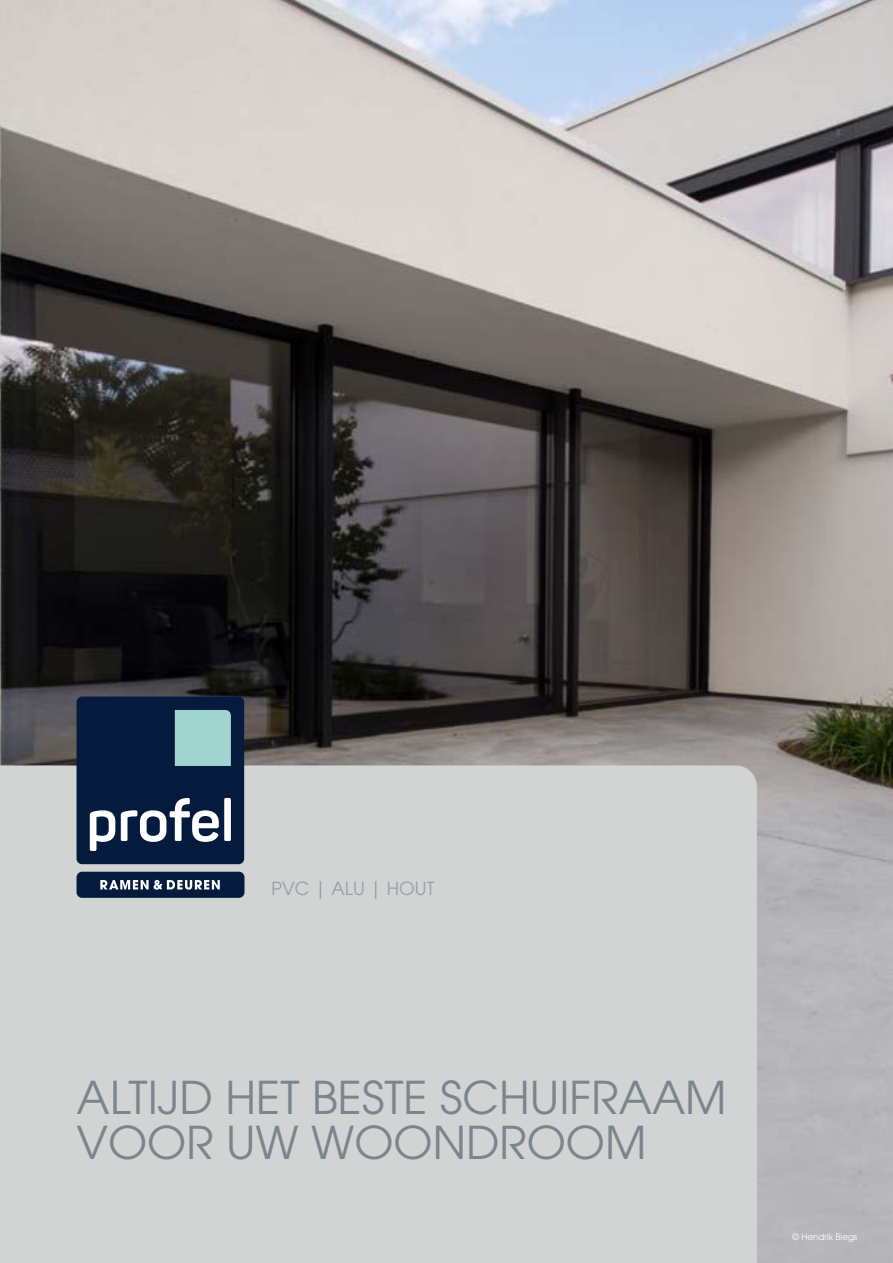
<style>
.page{position:relative;width:893px;height:1263px;background:#fff}
.page>*{position:absolute;margin:0;border:0;box-sizing:border-box;transform-origin:0 0}
.t1{font:45px/45px "Avant Garde LT";color:#7c858c}
.t2{font:18px "Avant Garde LT";color:#9a9bab}
.t3{font:9px "Avant Garde LT";color:#fff}
</style>
<div class="page">
<img style="left:0;top:0;width:893px;height:1263px">
<div style="left:0;top:765px;width:757px;height:498px;background:#d2d4d4"></div>
<div style="left:77px;top:696px;width:167px;height:168px;background:#051b3e;border-radius:6px"></div>
<div style="left:175px;top:710px;width:56px;height:56px;background:#a0d4cd"></div>
<svg style="left:90px;top:810px;width:25px;height:41px"></svg>
<svg style="left:121px;top:798px;width:98px;height:44px"></svg>
<div style="left:224px;top:798px;width:7px;height:43px;background:#fff;border-radius:2px"></div>
<div style="left:77px;top:872px;width:167px;height:26px;background:#051b3e;border-radius:6px"></div>
<svg style="left:100px;top:880px;width:120px;height:10px"></svg>
<p class="t2" style="left:271px;top:878px;width:164px">PVC | ALU | HOUT</p>
<p class="t1" style="left:77px;top:1075px;width:652px">ALTIJD HET BESTE SCHUIFRAAM<br>VOOR UW WOONDROOM</p>
<p class="t3" style="left:793px;top:1232px;width:66px">© Hendrik Biegs</p>
</div>
